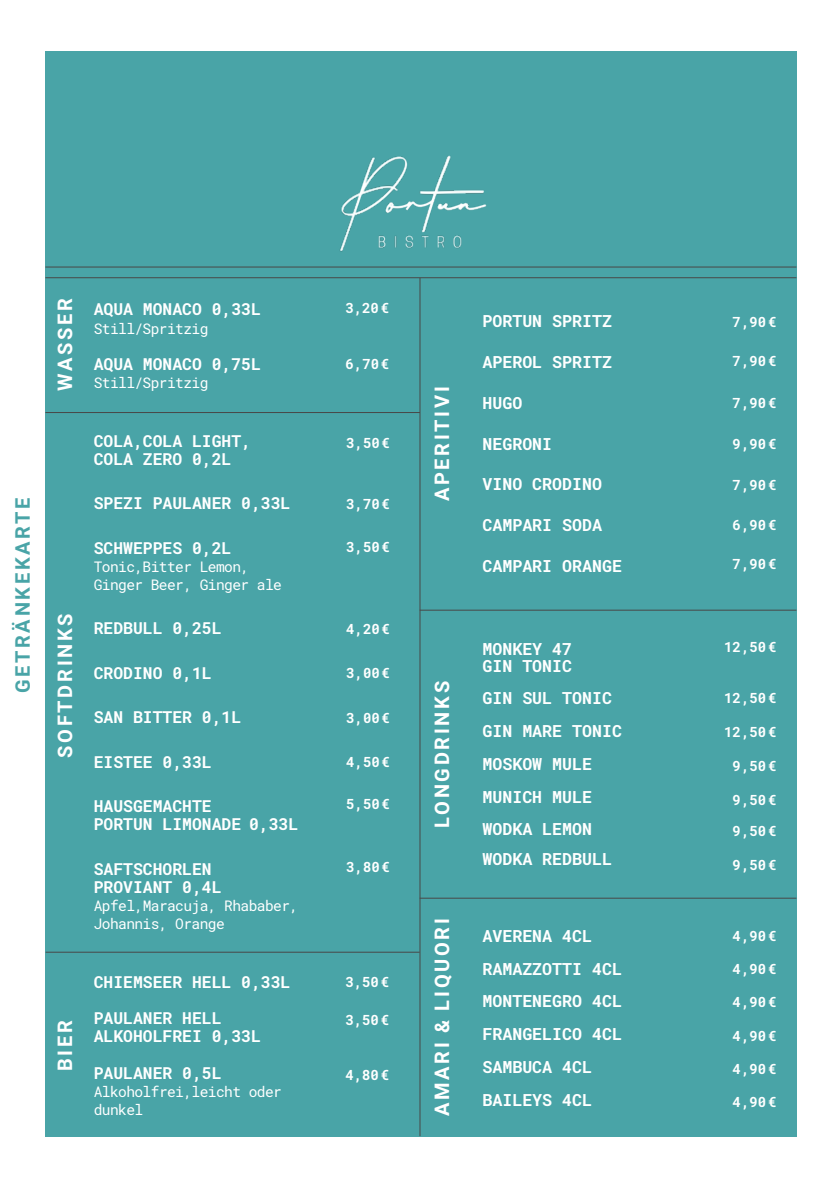
<style>
.page{position:relative;width:840px;height:1191px;background:#fff}
.page>*{position:absolute;margin:0;border:0;box-sizing:border-box;transform-origin:0 0}
.t1{font:700 20px "Roboto";letter-spacing:.135em;color:#fff}
.t2{font:700 20px "Roboto";letter-spacing:.135em;color:#49a4a7}
.t3{font:700 16.6px/32.8px "Roboto Mono";color:#fff}
.t4{font:700 16.4px/18.2px "Roboto Mono";color:#fff}
.t5{font:14.6px/18.2px "Roboto Mono";letter-spacing:-.04em;color:#fff}
.t6{font:700 14px "Roboto Mono";color:#fff}
</style>
<div class="page">
<div style="left:45px;top:51px;width:751px;height:1085px;background:#49a4a7"></div>
<hr style="left:45px;top:277px;width:751px;height:1px;background:#484848">
<hr style="left:45px;top:267px;width:751px;height:1px;background:#484848">
<hr style="left:419px;top:278px;width:1px;height:858px;background:#484848">
<hr style="left:419px;top:610px;width:377px;height:1px;background:#484848">
<hr style="left:419px;top:898px;width:377px;height:1px;background:#484848">
<hr style="left:45px;top:412px;width:375px;height:1px;background:#484848">
<hr style="left:46px;top:952px;width:373px;height:1px;background:#484848">
<img style="left:340px;top:155px;width:147px;height:97px">
<p class="t2" style="left:9px;top:693px;width:197px;rotate:-90deg">GETRÄNKEKARTE</p>
<p class="t1" style="left:51px;top:391px;width:94px;rotate:-90deg">WASSER</p>
<p class="t1" style="left:51px;top:758px;width:146px;rotate:-90deg">SOFTDRINKS</p>
<p class="t1" style="left:51px;top:1071px;width:52px;rotate:-90deg">BIER</p>
<p class="t4" style="left:94px;top:300px;width:169px">AQUA MONACO 0,33L</p>
<p class="t5" style="left:94px;top:319px;width:116px">Still/Spritzig</p>
<p class="t4" style="left:94px;top:354px;width:169px">AQUA MONACO 0,75L</p>
<p class="t5" style="left:94px;top:373px;width:116px">Still/Spritzig</p>
<p class="t4" style="left:94px;top:431px;width:159px">COLA,COLA LIGHT,<br>COLA ZERO 0,2L</p>
<p class="t4" style="left:94px;top:493px;width:198px">SPEZI PAULANER 0,33L</p>
<p class="t4" style="left:94px;top:538px;width:139px">SCHWEPPES 0,2L</p>
<p class="t5" style="left:94px;top:557px;width:190px">Tonic,Bitter Lemon,<br>Ginger Beer, Ginger ale</p>
<p class="t4" style="left:94px;top:619px;width:129px">REDBULL 0,25L</p>
<p class="t4" style="left:94px;top:663px;width:119px">CRODINO 0,1L</p>
<p class="t4" style="left:94px;top:707px;width:149px">SAN BITTER 0,1L</p>
<p class="t4" style="left:94px;top:752px;width:119px">EISTEE 0,33L</p>
<p class="t4" style="left:94px;top:796px;width:206px">HAUSGEMACHTE<br>PORTUN LIMONADE 0,33L</p>
<p class="t4" style="left:94px;top:859px;width:129px">SAFTSCHORLEN<br>PROVIANT 0,4L</p>
<p class="t5" style="left:94px;top:896px;width:206px">Apfel,Maracuja, Rhababer,<br>Johannis, Orange</p>
<p class="t4" style="left:94px;top:972px;width:198px">CHIEMSEER HELL 0,33L</p>
<p class="t4" style="left:94px;top:1008px;width:169px">PAULANER HELL<br>ALKOHOLFREI 0,33L</p>
<p class="t4" style="left:94px;top:1063px;width:129px">PAULANER 0,5L</p>
<p class="t5" style="left:94px;top:1082px;width:190px">Alkoholfrei,leicht oder dunkel</p>
<p class="t6" style="left:345px;top:298px;width:45px">3,20€</p>
<p class="t6" style="left:345px;top:354px;width:45px">6,70€</p>
<p class="t6" style="left:346px;top:433px;width:45px">3,50€</p>
<p class="t6" style="left:346px;top:494px;width:45px">3,70€</p>
<p class="t6" style="left:346px;top:537px;width:45px">3,50€</p>
<p class="t6" style="left:346px;top:619px;width:45px">4,20€</p>
<p class="t6" style="left:346px;top:663px;width:45px">3,00€</p>
<p class="t6" style="left:346px;top:708px;width:45px">3,00€</p>
<p class="t6" style="left:346px;top:752px;width:45px">4,50€</p>
<p class="t6" style="left:346px;top:794px;width:45px">5,50€</p>
<p class="t6" style="left:346px;top:857px;width:45px">3,80€</p>
<p class="t6" style="left:345px;top:972px;width:45px">3,50€</p>
<p class="t6" style="left:345px;top:1010px;width:45px">3,50€</p>
<p class="t6" style="left:345px;top:1065px;width:45px">4,80€</p>
<p class="t1" style="left:427px;top:501px;width:116px;rotate:-90deg">APERITIVI</p>
<p class="t1" style="left:427px;top:828px;width:148px;rotate:-90deg">LONGDRINKS</p>
<p class="t1" style="left:427px;top:1116px;width:200px;rotate:-90deg">AMARI &amp; LIQUORI</p>
<p class="t3" style="left:482px;top:304px;width:131px">PORTUN SPRITZ</p>
<p class="t3" style="left:482px;top:345px;width:131px">APEROL SPRITZ</p>
<p class="t3" style="left:482px;top:386px;width:41px">HUGO</p>
<p class="t3" style="left:482px;top:426px;width:71px">NEGRONI</p>
<p class="t3" style="left:482px;top:467px;width:121px">VINO CRODINO</p>
<p class="t3" style="left:482px;top:508px;width:121px">CAMPARI SODA</p>
<p class="t3" style="left:482px;top:549px;width:141px">CAMPARI ORANGE</p>
<p class="t3" style="left:482px;top:640px;width:91px;line-height:16.4px">MONKEY 47<br>GIN TONIC</p>
<p class="t3" style="left:482px;top:681px;width:141px">GIN SUL TONIC<br>GIN MARE TONIC<br>MOSKOW MULE<br>MUNICH MULE<br>WODKA LEMON</p>
<p class="t3" style="left:482px;top:842px;width:131px">WODKA REDBULL</p>
<p class="t3" style="left:482px;top:919px;width:141px">AVERENA 4CL<br>RAMAZZOTTI 4CL<br>MONTENEGRO 4CL<br>FRANGELICO 4CL<br>SAMBUCA 4CL<br>BAILEYS 4CL</p>
<p class="t6" style="left:732px;top:312px;width:45px">7,90€</p>
<p class="t6" style="left:732px;top:351px;width:45px">7,90€</p>
<p class="t6" style="left:732px;top:393px;width:45px">7,90€</p>
<p class="t6" style="left:732px;top:434px;width:45px">9,90€</p>
<p class="t6" style="left:732px;top:475px;width:45px">7,90€</p>
<p class="t6" style="left:732px;top:514px;width:45px">6,90€</p>
<p class="t6" style="left:732px;top:554px;width:45px">7,90€</p>
<p class="t6" style="left:723px;top:637px;width:54px">12,50€</p>
<p class="t6" style="left:723px;top:688px;width:54px">12,50€</p>
<p class="t6" style="left:723px;top:722px;width:54px">12,50€</p>
<p class="t6" style="left:732px;top:756px;width:45px">9,50€</p>
<p class="t6" style="left:732px;top:790px;width:45px">9,50€</p>
<p class="t6" style="left:732px;top:821px;width:45px">9,50€</p>
<p class="t6" style="left:732px;top:854px;width:45px">9,50€</p>
<p class="t6" style="left:732px;top:925px;width:45px">4,90€</p>
<p class="t6" style="left:732px;top:959px;width:45px">4,90€</p>
<p class="t6" style="left:732px;top:992px;width:45px">4,90€</p>
<p class="t6" style="left:732px;top:1026px;width:45px">4,90€</p>
<p class="t6" style="left:732px;top:1059px;width:45px">4,90€</p>
<p class="t6" style="left:732px;top:1092px;width:45px">4,90€</p>
</div>
